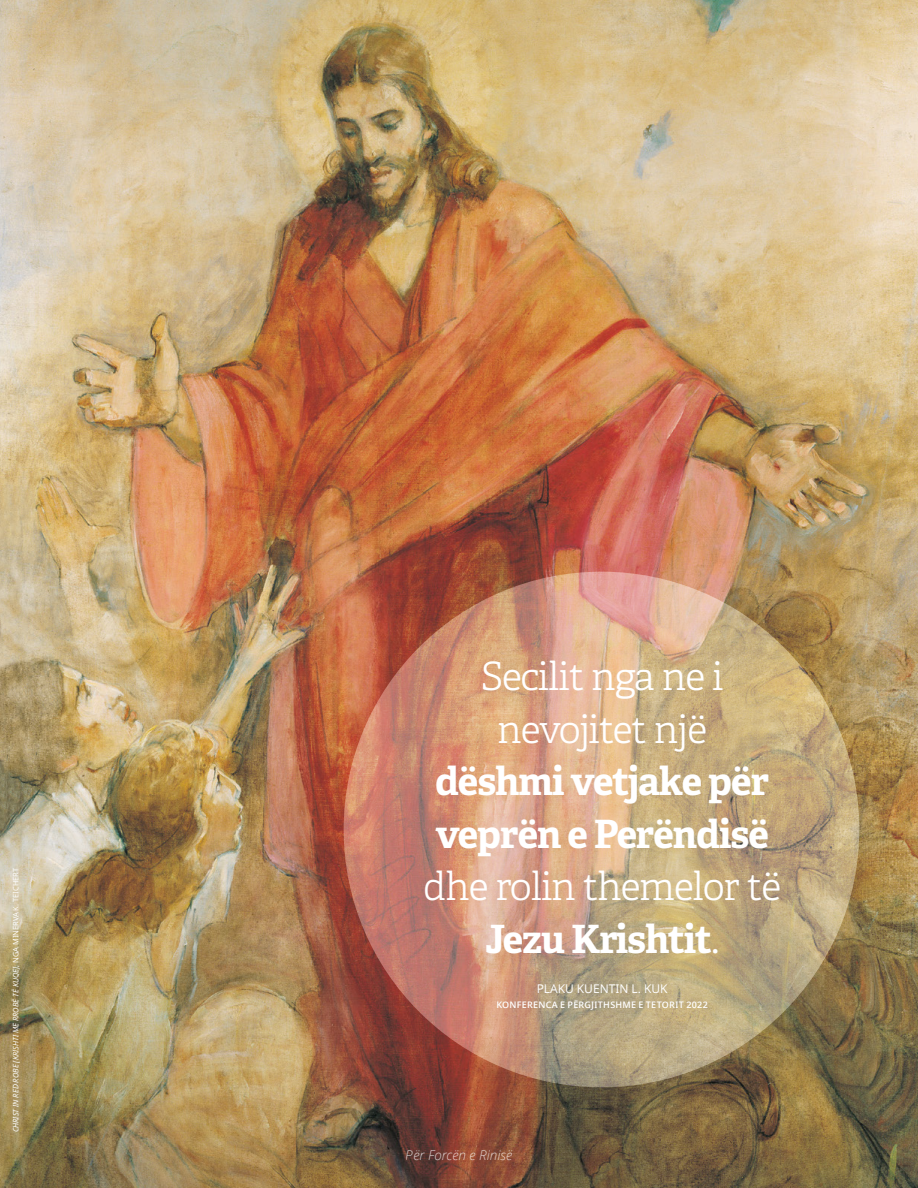
<style>
.page{position:relative;width:918px;height:1188px;background:#fff}
.page>*{position:absolute;margin:0;border:0;box-sizing:border-box;transform-origin:0 0}
.Pull_Quote_Cook{font:300 39px/52.5px "Helam Slablds Lat";letter-spacing:-.025em;color:#fff;text-align:center}
.t1{font:italic 300 13.5px "Dots Solidlds Lat";color:#fff}
.Side_QT_Citation_cen{font:12px "Dots Solidlds Lat";color:#fff}
.Side_QT_Citation_cen-2{font:600 9px "Dots Solidlds Lat";letter-spacing:.03em;color:#fff}
.Credit{font:italic 7.5px "Dots Solidlds Lat";color:#fff}
.s1{font-style:normal}
.s2{font-weight:700}
</style>
<div class="page">
<img style="left:0;top:0;width:918px;height:1188px">
<svg style="left:344px;top:572px;width:515px;height:515px;background:#caa180"></svg>
<p class="Credit" style="left:10px;top:1132px;width:266px;rotate:-90deg">CHRIST IN RED ROBE [KRISHTI ME RROBË TË KUQE]<span class="s1">, NGA MINERVA K. TEICHERT</span></p>
<p class="Pull_Quote_Cook" style="left:423px;top:649px;width:359px">Secilit nga ne i nevojitet një<br><span class="s2">dëshmi vetjake për veprën e Perëndisë </span>dhe rolin themelor të<br><span class="s2">Jezu Krishtit</span>.</p>
<p class="Side_QT_Citation_cen" style="left:537px;top:980px;width:132px">PLAKU KUENTIN L. KUK</p>
<p class="Side_QT_Citation_cen-2" style="left:496px;top:998px;width:213px">KONFERENCA E PËRGJITHSHME E TETORIT 2022</p>
<p class="t1" style="left:406px;top:1145px;width:108px">Për Forcën e Rinisë</p>
</div>
